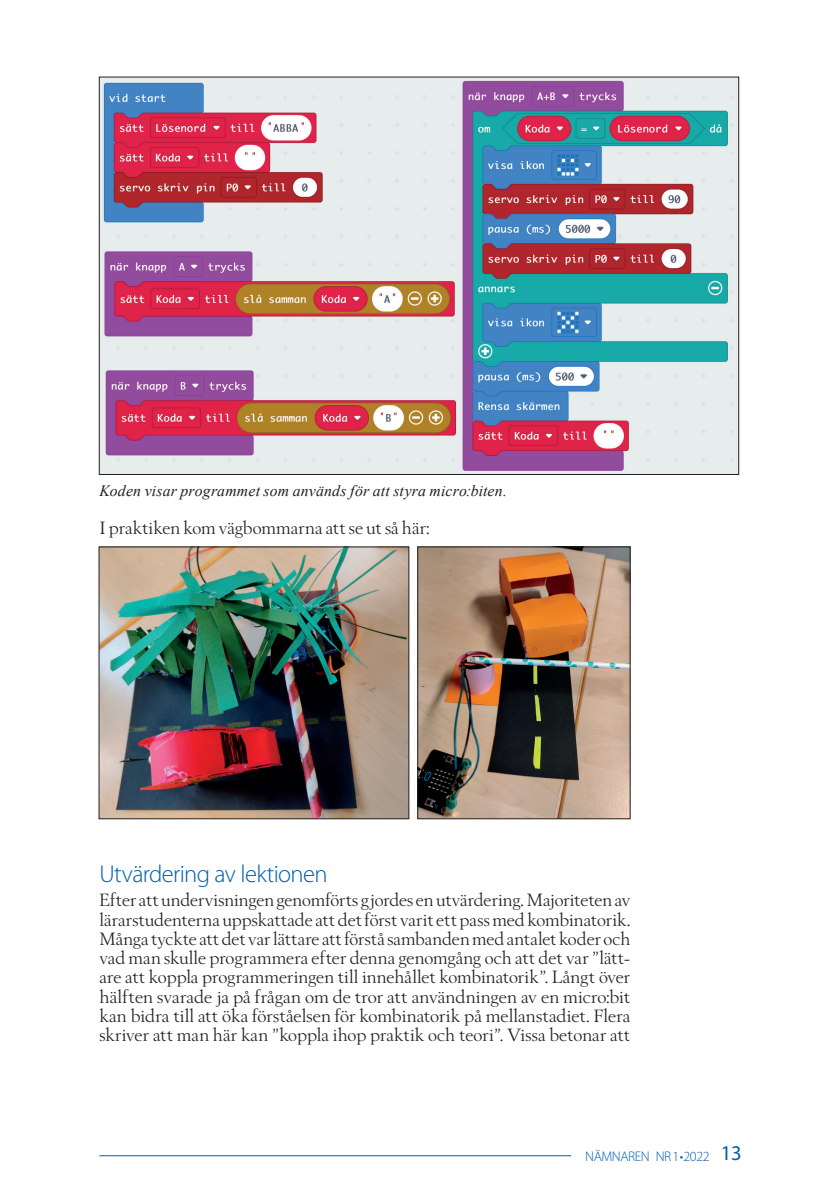
<style>
.page{position:relative;width:819px;height:1201px;background:#fff}
.page>*{position:absolute;margin:0;border:0;box-sizing:border-box;transform-origin:0 0}
.t1{font:300 24.5px "Myriad Pro";letter-spacing:-.025em;color:#015dad}
.t2{font:17.5px/19.2px "Berling Nova Display Pro";letter-spacing:.005em;color:#231f20;text-align:justify}
.t3{font:italic 15.75px "Times New Roman";letter-spacing:.01em;color:#231f20}
.t4{font:300 14px "Myriad Pro";letter-spacing:-.03em;color:#015dad}
.s1{font-weight:400;font-size:21px}
</style>
<div class="page">
<hr style="left:99px;top:1155px;width:472px;height:1px;background:#015dad">
<img style="left:419px;top:548px;width:209px;height:269px">
<div style="left:417px;top:546px;width:213px;height:273px;border:1px solid #231f20"></div>
<img style="left:101px;top:548px;width:306px;height:269px">
<div style="left:99px;top:546px;width:310px;height:273px;border:1px solid #231f20"></div>
<img style="left:101px;top:79px;width:636px;height:394px">
<p class="t3" style="left:99px;top:479px;width:409px">Koden visar programmet som används för att styra micro:biten.</p>
<p class="t2" style="left:99px;top:518px;width:332px">I praktiken kom vägbommarna att se ut så här:</p>
<h1 class="t1" style="left:99px;top:860px;width:229px">Utvärdering av lektionen</h1>
<p class="t2" style="left:99px;top:890px;width:532px">Efter att undervisningen genomförts gjordes en utvärdering. Majoriteten av lärarstudenterna uppskattade att det först varit ett pass med kombinatorik.<br>Många tyckte att det var lättare att förstå sambanden med antalet koder och vad man skulle programmera efter denna genomgång och att det var ”lätt&shy;are att koppla programmeringen till innehållet kombinatorik”. Långt över hälften svarade ja på frågan om de tror att användningen av en micro:bit kan bidra till att öka förståelsen för kombinatorik på mellanstadiet. Flera skriver att man här kan ”koppla ihop praktik och teori”. Vissa betonar att</p>
<p class="t4" style="left:585px;top:1148px;width:158px">NÄMNAREN NR1•2022 <span class="s1">13</span></p>
</div>
